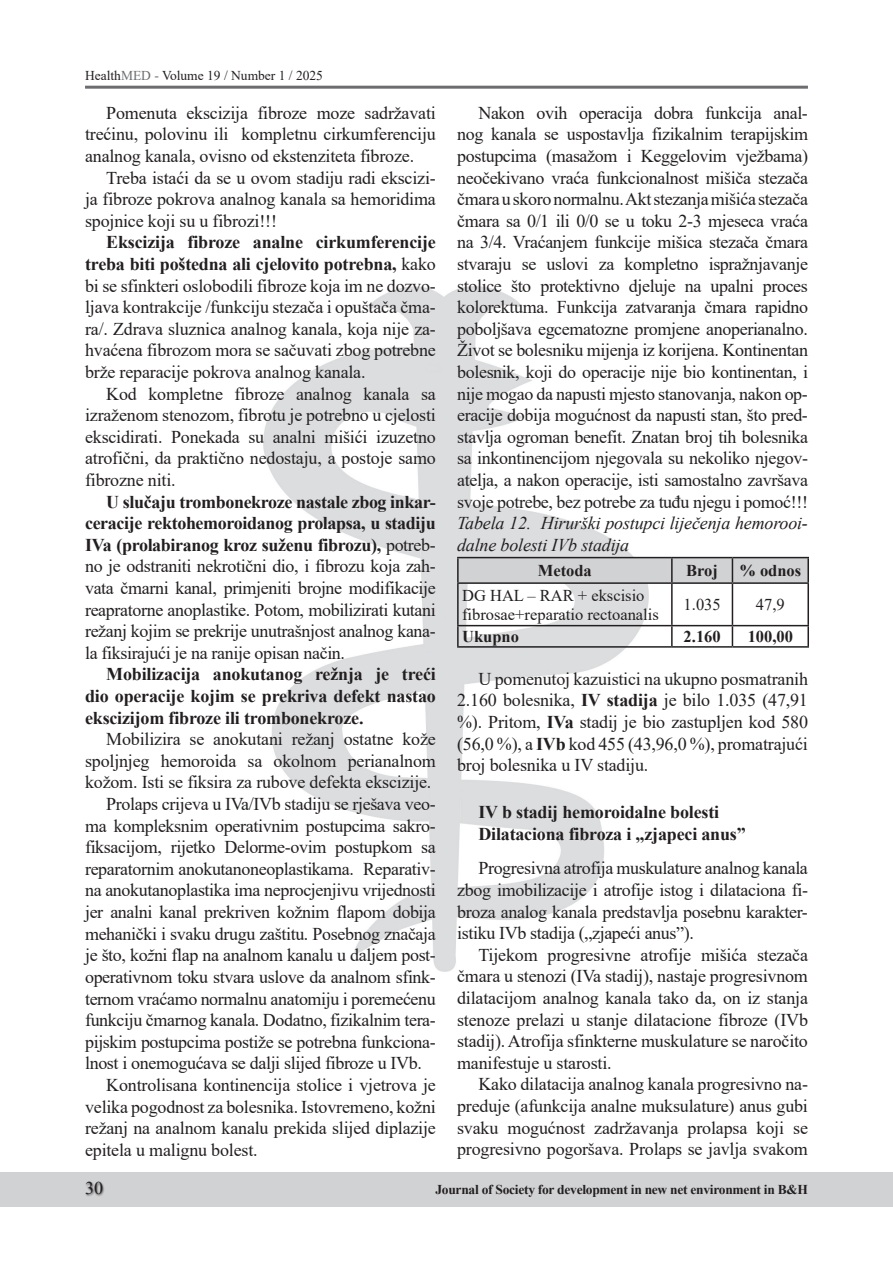
<style>
.page{position:relative;width:893px;height:1263px;background:#fff}
.page>*{position:absolute;margin:0;border:0;box-sizing:border-box;transform-origin:0 0}
.t1{font:18px/21.6px "Times New Roman";letter-spacing:-.02em;color:#231f20;text-align:justify}
.t2{font:700 18px/21.6px "Times New Roman";letter-spacing:-.01em;color:#231f20;text-align:justify}
.t3{font:italic 18px/21.6px "Times New Roman";letter-spacing:-.01em;color:#231f20}
.t4{font:16.5px/18.9px "Times New Roman";color:#231f20}
.t5{font:700 16.5px "Times New Roman";color:#231f20}
.t6{font:700 13.5px "Times New Roman";letter-spacing:-.02em;color:#231f20}
.t7{font:13.5px "Times New Roman";color:#231f20}
.s1{color:#6c6d70}
.s2{font-weight:700}
.s3{font-style:italic}
</style>
<div class="page">
<div style="left:0;top:1172px;width:893px;height:34px;background:#d1d2d4"></div>
<hr style="left:892px;top:1171px;width:1px;height:34px;background:#d1d2d4">
<div style="left:85px;top:1181px;width:20px;height:15px;background:#231f20;opacity:.75"></div>
<hr style="left:85px;top:86px;width:723px;height:3px;background:#6c6d70">
<img style="left:264px;top:286px;width:384px;height:686px">
<hr style="left:457px;top:557px;width:215px;height:1px;background:#231f20">
<hr style="left:457px;top:558px;width:2px;height:24px;background:#231f20">
<hr style="left:672px;top:557px;width:60px;height:1px;background:#231f20">
<hr style="left:732px;top:557px;width:77px;height:1px;background:#231f20">
<div style="left:458px;top:558px;width:349px;height:24px;background:#d1d2d4"></div>
<hr style="left:807px;top:558px;width:2px;height:24px;background:#231f20">
<hr style="left:457px;top:582px;width:215px;height:2px;background:#231f20">
<hr style="left:457px;top:584px;width:2px;height:41px;background:#231f20">
<hr style="left:672px;top:582px;width:60px;height:2px;background:#231f20">
<hr style="left:671px;top:584px;width:2px;height:41px;background:#231f20">
<hr style="left:732px;top:582px;width:77px;height:2px;background:#231f20">
<hr style="left:732px;top:584px;width:1px;height:41px;background:#231f20">
<hr style="left:807px;top:584px;width:2px;height:41px;background:#231f20">
<hr style="left:457px;top:625px;width:215px;height:1px;background:#231f20">
<hr style="left:457px;top:626px;width:2px;height:20px;background:#231f20">
<hr style="left:672px;top:625px;width:60px;height:1px;background:#231f20">
<hr style="left:671px;top:626px;width:2px;height:20px;background:#231f20">
<hr style="left:732px;top:625px;width:77px;height:1px;background:#231f20">
<svg style="left:732px;top:626px;width:1px;height:20px"></svg>
<hr style="left:807px;top:626px;width:2px;height:20px;background:#231f20">
<hr style="left:457px;top:646px;width:215px;height:2px;background:#231f20">
<hr style="left:672px;top:646px;width:60px;height:2px;background:#231f20">
<hr style="left:732px;top:646px;width:77px;height:2px;background:#231f20">
<p class="t7" style="left:85px;top:66px;width:239px">Health<span class="s1">MED -</span> Volume 19 / Number 1 / 2025</p>
<p class="t1" style="left:85px;top:101px;width:352px;text-indent:21px">Pomenuta ekscizija fibroze moze sadržavati trećinu, polovinu ili kompletnu cirkumferenciju analnog kanala, ovisno od ekstenziteta fibroze.</p>
<p class="t1" style="left:85px;top:166px;width:352px;text-indent:21px">Treba istaći da se u ovom stadiju radi ekscizi&shy;ja fibroze pokrova analnog kanala sa hemoridima spojnice koji su u fibrozi!!!</p>
<p class="t1" style="left:85px;top:231px;width:352px;text-indent:21px"><span class="s2">Ekscizija fibroze analne cirkumferencije treba biti poštedna ali cjelovito potrebna,</span> kako bi se sfinkteri oslobodili fibroze koja im ne dozvo&shy;ljava kontrakcije /funkciju stezača i opuštača čma&shy;ra/. Zdrava sluznica analnog kanala, koja nije za&shy;hvaćena fibrozom mora se sačuvati zbog potrebne brže reparacije pokrova analnog kanala.</p>
<p class="t1" style="left:85px;top:382px;width:352px;text-indent:21px">Kod kompletne fibroze analnog kanala sa izraženom stenozom, fibrotu je potrebno u cjelosti ekscidirati. Ponekada su analni mišići izuzetno atrofični, da praktično nedostaju, a postoje samo fibrozne niti.</p>
<p class="t1" style="left:85px;top:490px;width:352px;text-indent:21px"><span class="s2">U slučaju trombonekroze nastale zbog inkar&shy;ceracije rektohemoroidanog prolapsa, u stadiju IVa (prolabiranog kroz suženu fibrozu),</span> potreb&shy;no je odstraniti nekrotični dio, i fibrozu koja zah&shy;vata čmarni kanal, primjeniti brojne modifikacije reapratorne anoplastike. Potom, mobilizirati kutani režanj kojim se prekrije unutrašnjost analnog kana&shy;la fiksirajući je na ranije opisan način.</p>
<p class="t2" style="left:85px;top:663px;width:352px;text-indent:21px">Mobilizacija anokutanog režnja je treći dio operacije kojim se prekriva defekt nastao ekscizijom fibroze ili trombonekroze.</p>
<p class="t1" style="left:106px;top:728px;width:331px">Mobilizira se anokutani režanj ostatne kože</p>
<p class="t1" style="left:85px;top:749px;width:352px">spoljnjeg hemoroida sa okolnom perianalnom</p>
<p class="t1" style="left:85px;top:771px;width:348px">kožom. Isti se fiksira za rubove defekta ekscizije.</p>
<p class="t1" style="left:106px;top:793px;width:331px">Prolaps crijeva u IVa/IVb stadiju se rješava veo-</p>
<p class="t1" style="left:85px;top:814px;width:352px">ma kompleksnim operativnim postupcima sakro-</p>
<p class="t1" style="left:85px;top:836px;width:352px">fiksacijom, rijetko Delorme-ovim postupkom sa</p>
<p class="t1" style="left:85px;top:857px;width:352px">reparatornim anokutanoneoplastikama. Reparativ-</p>
<p class="t1" style="left:85px;top:879px;width:352px">na anokutanoplastika ima neprocjenjivu vrijednosti</p>
<p class="t1" style="left:85px;top:901px;width:352px">jer analni kanal prekriven kožnim flapom dobija</p>
<p class="t1" style="left:85px;top:922px;width:352px">mehanički i svaku drugu zaštitu. Posebnog značaja</p>
<p class="t1" style="left:85px;top:944px;width:352px">je što, ko<span class="s3">ž</span>ni flap na analnom kanalu u daljem post-</p>
<p class="t1" style="left:85px;top:965px;width:352px">operativnom toku stvara uslove da analnom sfink-</p>
<p class="t1" style="left:85px;top:987px;width:352px">ternom vraćamo normalnu anatomiju i poremećenu</p>
<p class="t1" style="left:85px;top:1009px;width:352px">funkciju čmarnog kanala. Dodatno, fizikalnim tera-</p>
<p class="t1" style="left:85px;top:1030px;width:352px">pijskim postupcima postiže se potrebna funkciona-</p>
<p class="t1" style="left:85px;top:1052px;width:338px">lnost i onemogućava se dalji slijed fibroze u IVb.</p>
<p class="t1" style="left:106px;top:1073px;width:331px">Kontrolisana kontinencija stolice i vjetrova je</p>
<p class="t1" style="left:85px;top:1095px;width:352px">velika pogodnost za bolesnika. Istovremeno, kožni</p>
<p class="t1" style="left:85px;top:1117px;width:352px">režanj na analnom kanalu prekida slijed diplazije</p>
<p class="t1" style="left:85px;top:1138px;width:174px">epitela u malignu bolest.</p>
<p class="t1" style="left:457px;top:101px;width:352px;text-indent:21px">Nakon ovih operacija dobra funkcija anal&shy;nog kanala se uspostavlja fizikalnim terapijskim postupcima (masažom i Keggelovim vježbama) neočekivano vraća funkcionalnost mišiča stezača čmara u skoro normalnu. Akt stezanja mišića stezača čmara sa 0/1 ili 0/0 se u toku 2-3 mjeseca vraća na 3/4. Vraćanjem funkcije mišica stezača čmara stvaraju se uslovi za kompletno ispražnjavanje stolice što protektivno djeluje na upalni proces kolorektuma. Funkcija zatvaranja čmara rapidno poboljšava egcematozne promjene anoperianalno.<br>Život se bolesniku mijenja iz korijena. Kontinentan bolesnik, koji do operacije nije bio kontinentan, i nije mogao da napusti mjesto stanovanja, nakon op&shy;eracije dobija mogućnost da napusti stan, što pred&shy;stavlja ogroman benefit. Znatan broj tih bolesnika sa inkontinencijom njegovala su nekoliko njegov&shy;atelja, a nakon operacije, isti samostalno završava svoje potrebe, bez potrebe za tuđu njegu i pomoć!!!</p>
<p class="t3" style="left:457px;top:512px;width:352px">Tabela 12. Hirurški postupci liječenja hemorooi&shy;dalne bolesti IVb stadija</p>
<p class="t5" style="left:538px;top:558px;width:56px">Metoda</p>
<p class="t5" style="left:686px;top:558px;width:33px">Broj</p>
<p class="t5" style="left:739px;top:558px;width:63px">% odnos</p>
<p class="t4" style="left:462px;top:585px;width:198px">DG HAL – RAR + ekscisio fibrosae+reparatio rectoanalis</p>
<p class="t4" style="left:684px;top:595px;width:39px">1.035</p>
<p class="t4" style="left:756px;top:595px;width:30px">47,9</p>
<p class="t5" style="left:462px;top:624px;width:58px">Ukupno</p>
<p class="t5" style="left:684px;top:624px;width:39px">2.160</p>
<p class="t5" style="left:748px;top:624px;width:47px">100,00</p>
<p class="t1" style="left:457px;top:667px;width:352px;text-indent:21px">U pomenutoj kazuistici na ukupno posmatranih 2.160 bolesnika, <span class="s2">IV stadija</span> je bilo 1.035 (47,91 %). Pritom, <span class="s2">IVa</span> stadij je bio zastupljen kod 580 (56,0 %), a <span class="s2">IVb</span> kod 455 (43,96,0 %), promatrajući broj bolesnika u IV stadiju.</p>
<p class="t2" style="left:478px;top:801px;width:269px">IV b stadij hemoroidalne bolesti<br>Dilataciona fibroza i „zjapeci anus”</p>
<p class="t1" style="left:457px;top:857px;width:352px;text-indent:21px">Progresivna atrofija muskulature analnog kanala zbog imobilizacije i atrofije istog i dilataciona fi&shy;broza analog kanala predstavlja posebnu karakter&shy;istiku IVb stadija („zjapeći anus”).</p>
<p class="t1" style="left:457px;top:943px;width:352px;text-indent:21px">Tijekom progresivne atrofije mišića stezača čmara u stenozi (IVa stadij), nastaje progresivnom dilatacijom analnog kanala tako da, on iz stanja stenoze prelazi u stanje dilatacione fibroze (IVb stadij). Atrofija sfinkterne muskulature se naročito manifestuje u starosti.</p>
<p class="t1" style="left:457px;top:1073px;width:352px;text-indent:21px">Kako dilatacija analnog kanala progresivno na&shy;preduje (afunkcija analne muksulature) anus gubi svaku mogućnost zadržavanja prolapsa koji se progresivno pogoršava. Prolaps se javlja svakom</p>
<p class="t1" style="left:85px;top:1177px;width:19px">30</p>
<p class="t6" style="left:435px;top:1179px;width:374px">Journal of Society for development in new net environment in B&amp;H</p>
</div>
